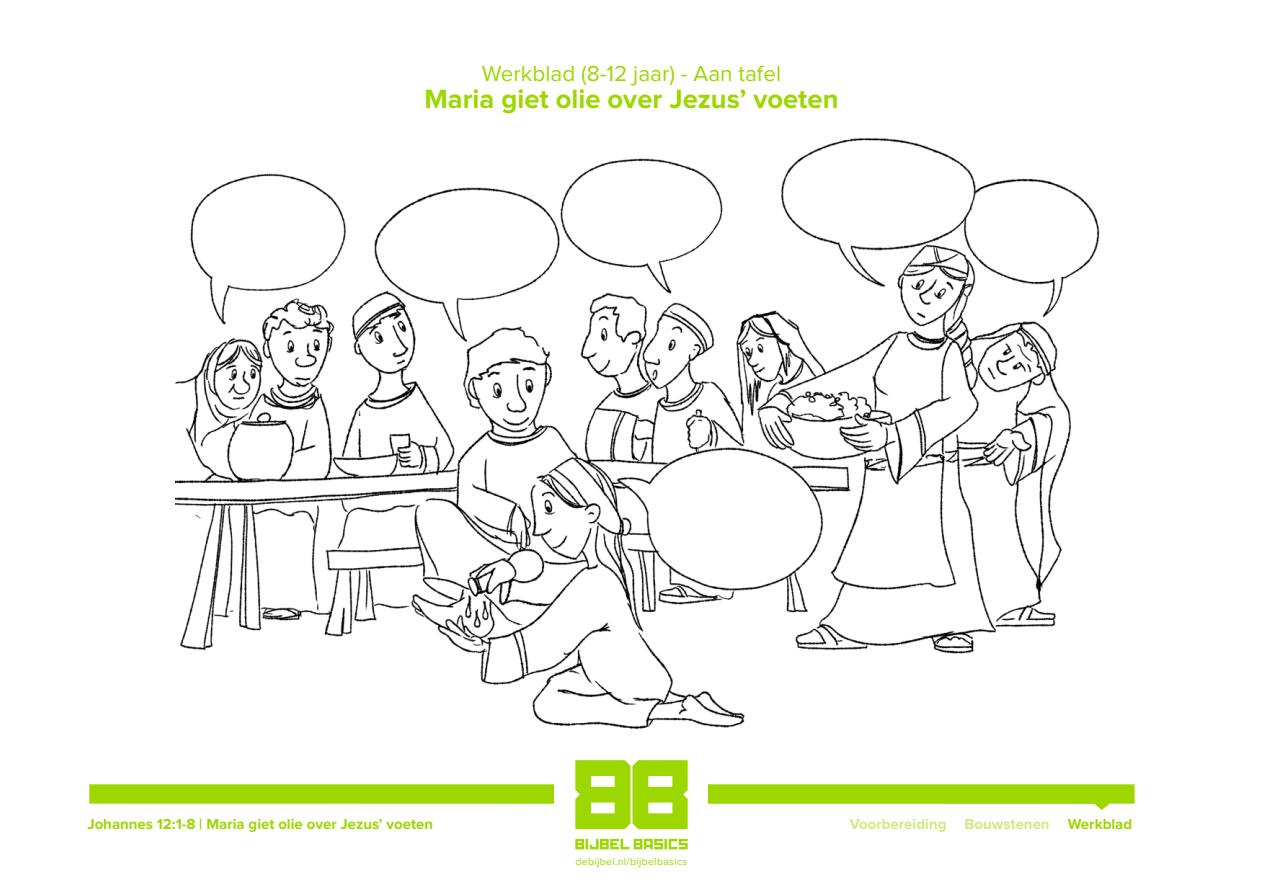
<style>
.page{position:relative;width:1263px;height:893px;background:#fff}
.page>*{position:absolute;margin:0;border:0;box-sizing:border-box;transform-origin:0 0}
.t1{font:700 27.3px "Proxima Nova";color:#9dd700}
.t2{font:22.5px "Proxima Nova";color:#9dd700}
.t3{font:700 15px "Proxima Nova";color:#9dd700}
.t4{font:700 15px "Proxima Nova";color:#ceeb80}
.t5{font:10.5px "Proxima Nova";letter-spacing:.03em;color:#9dd700}
.s1{color:#9dd700}
</style>
<div class="page">
<svg style="left:575px;top:839px;width:113px;height:10px"></svg>
<svg style="left:89px;top:760px;width:1045px;height:69px"></svg>
<img style="left:176px;top:138px;width:924px;height:591px">
<h2 class="t2" style="left:482px;top:63px;width:301px">Werkblad (8-12 jaar) - Aan tafel</h2>
<h1 class="t1" style="left:424px;top:87px;width:415px">Maria giet olie over Jezus’ voeten</h1>
<p class="t3" style="left:87px;top:817px;width:347px">Johannes 12:1-8 | Maria giet olie over Jezus’ voeten</p>
<p class="t5" style="left:575px;top:856px;width:113px">debijbel.nl/bijbelbasics</p>
<p class="t4" style="left:850px;top:817px;width:284px">Voorbereiding Bouwstenen <span class="s1">Werkblad</span></p>
</div>
